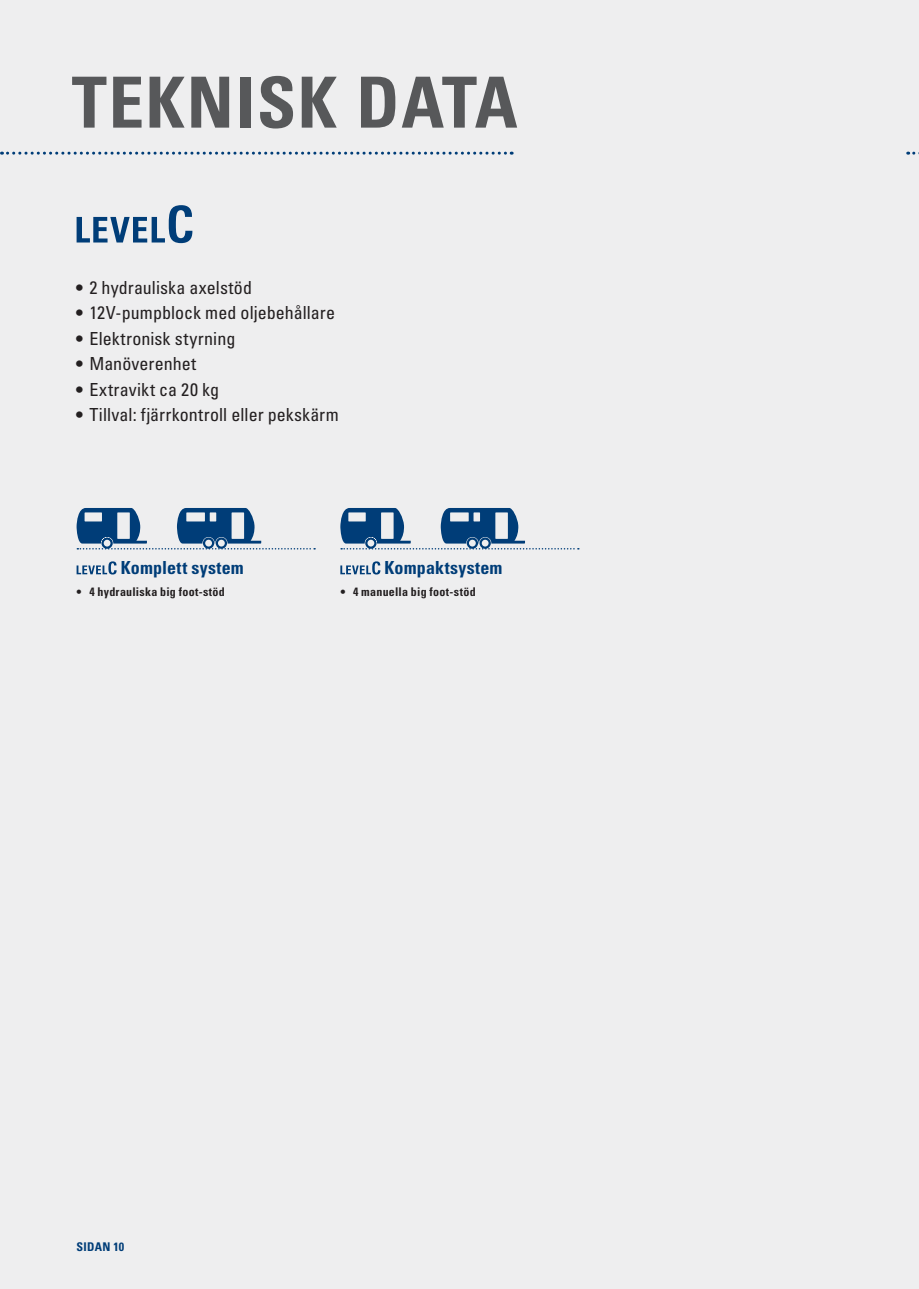
<style>
.page{position:relative;width:919px;height:1289px;background:#fff}
.page>*{position:absolute;margin:0;border:0;box-sizing:border-box;transform-origin:0 0}
.t1{font:700 condensed 70.5px "Univers LT Pro";letter-spacing:.025em;color:#57585a}
.t2{font:condensed 18px "Univers LT Pro";letter-spacing:.005em;color:#231f20}
.t3{font:700 condensed 18px "Univers LT Pro";letter-spacing:.01em;color:#003d78}
.t4{font:700 condensed 12px "Univers LT Pro";letter-spacing:.02em;color:#231f20}
.t5{font:700 condensed 12px "Univers LT Pro";letter-spacing:.025em;color:#003d78}
</style>
<div class="page">
<div style="left:0;top:0;width:918px;height:1288px;background:#eeeeef"></div>
<svg style="left:77px;top:508px;width:238px;height:41px"></svg>
<svg style="left:340px;top:508px;width:239px;height:41px"></svg>
<svg style="left:77px;top:561px;width:40px;height:13px"></svg>
<svg style="left:340px;top:561px;width:40px;height:13px"></svg>
<svg style="left:77px;top:205px;width:115px;height:38px"></svg>
<svg style="left:2px;top:152px;width:510px;height:3px"></svg>
<svg style="left:907px;top:152px;width:12px;height:3px"></svg>
<h1 class="t1" style="left:72px;top:59px;width:447px">TEKNISK DATA</h1>
<p class="t2" style="left:77px;top:276px;width:177px">• 2 hydrauliska axelstöd</p>
<p class="t2" style="left:77px;top:301px;width:260px">• 12V-pumpblock med oljebehållare</p>
<p class="t2" style="left:77px;top:327px;width:160px">• Elektronisk styrning</p>
<p class="t2" style="left:77px;top:352px;width:121px">• Manöverenhet</p>
<p class="t2" style="left:77px;top:378px;width:144px">• Extravikt ca 20 kg</p>
<p class="t2" style="left:77px;top:403px;width:263px">• Tillval: fjärrkontroll eller pekskärm</p>
<p class="t3" style="left:121px;top:557px;width:125px">Komplett system</p>
<p class="t4" style="left:77px;top:584px;width:150px">• 4 hydrauliska big foot-stöd</p>
<p class="t3" style="left:384px;top:557px;width:119px">Kompaktsystem</p>
<p class="t4" style="left:340px;top:584px;width:137px">• 4 manuella big foot-stöd</p>
<p class="t5" style="left:77px;top:1238px;width:49px">SIDAN 10</p>
</div>
